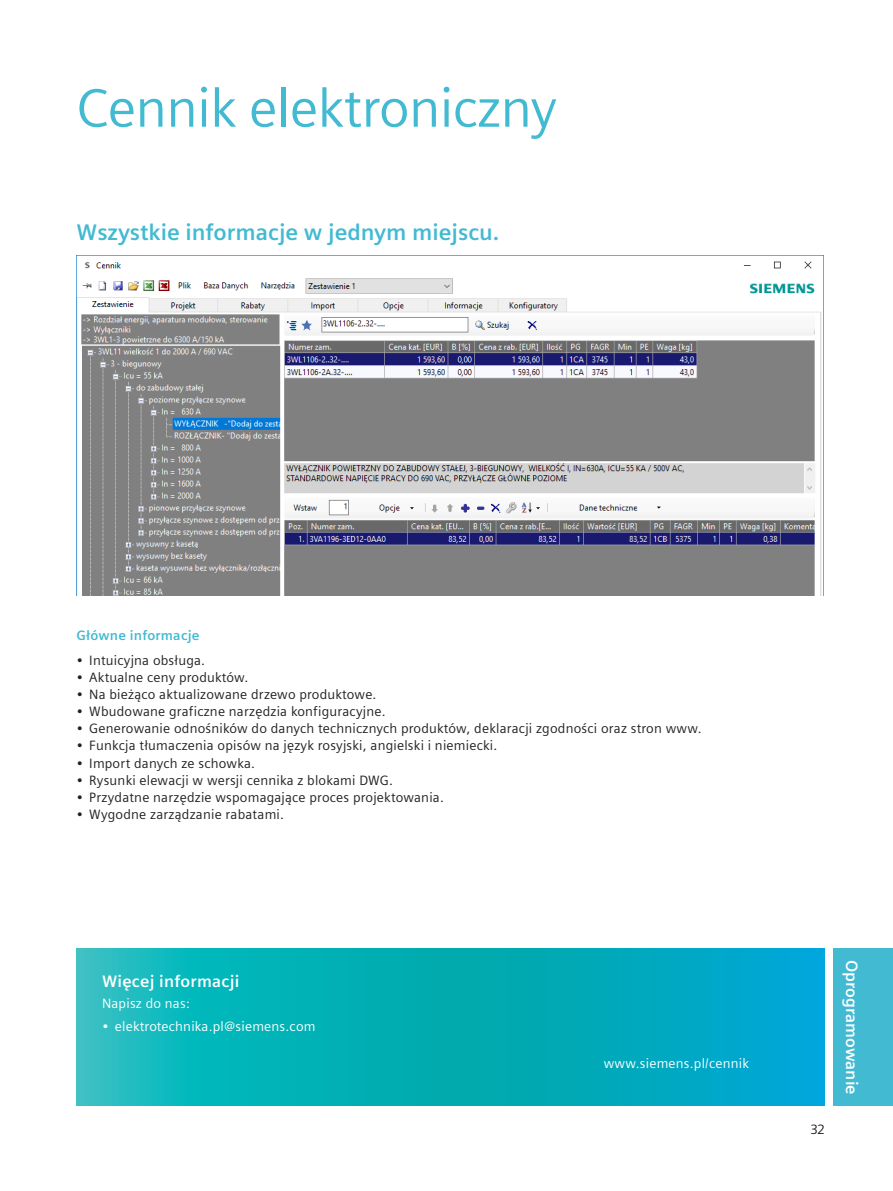
<style>
.page{position:relative;width:893px;height:1191px;background:#fff}
.page>*{position:absolute;margin:0;border:0;box-sizing:border-box;transform-origin:0 0}
._01__Headline__36pt{font:54px "Siemens Sans";letter-spacing:-.01em;color:#41bad2}
._02__Subhead_Intro{font:700 22.5px "Siemens Sans";color:#41bad2}
._06__Eye-catcher_11p{font:700 16.5px "Siemens Sans";letter-spacing:.005em;color:#fff}
.t1{font:13.5px "Siemens Sans";letter-spacing:.015em;color:#231f20}
._04__Enumerated__9pt{font:13.5px "Siemens Sans";letter-spacing:.015em;color:#fff}
._04__Body_text__9pt{font:700 13.5px "Siemens Sans";letter-spacing:.015em;color:#41bad2}
</style>
<div class="page">
<div style="left:833px;top:948px;width:60px;height:158px;background:#41bad2"></div>
<img style="left:77px;top:255px;width:746px;height:340px">
<svg style="left:77px;top:948px;width:748px;height:158px;background:#05aebc"></svg>
<p class="_01__Headline__36pt" style="left:77px;top:78px;width:482px">Cennik elektroniczny</p>
<p class="_02__Subhead_Intro" style="left:77px;top:220px;width:424px">Wszystkie informacje w jednym miejscu.</p>
<p class="_04__Body_text__9pt" style="left:77px;top:627px;width:124px">Główne informacje</p>
<p class="t1" style="left:77px;top:653px;width:130px">• Intuicyjna obsługa.</p>
<p class="t1" style="left:77px;top:670px;width:173px">• Aktualne ceny produktów.</p>
<p class="t1" style="left:77px;top:687px;width:301px">• Na bieżąco aktualizowane drzewo produktowe.</p>
<p class="t1" style="left:77px;top:704px;width:311px">• Wbudowane graficzne narzędzia konfiguracyjne.</p>
<p class="t1" style="left:77px;top:721px;width:627px">• Generowanie odnośników do danych technicznych produktów, deklaracji zgodności oraz stron www.</p>
<p class="t1" style="left:77px;top:738px;width:422px">• Funkcja tłumaczenia opisów na język rosyjski, angielski i niemiecki.</p>
<p class="t1" style="left:77px;top:755px;width:180px">• Import danych ze schowka.</p>
<p class="t1" style="left:77px;top:772px;width:318px">• Rysunki elewacji w wersji cennika z blokami DWG.</p>
<p class="t1" style="left:77px;top:789px;width:369px">• Przydatne narzędzie wspomagające proces projektowania.</p>
<p class="t1" style="left:77px;top:806px;width:209px">• Wygodne zarządzanie rabatami.</p>
<p class="_06__Eye-catcher_11p" style="left:102px;top:971px;width:139px">Więcej informacji</p>
<p class="_04__Enumerated__9pt" style="left:102px;top:995px;width:89px">Napisz do nas:</p>
<p class="_04__Enumerated__9pt" style="left:102px;top:1019px;width:215px">• elektrotechnika.pl@siemens.com</p>
<p class="_04__Enumerated__9pt" style="left:604px;top:1055px;width:147px">www.siemens.pl/cennik</p>
<p class="t1" style="left:811px;top:1121px;width:16px">32</p>
<p class="_06__Eye-catcher_11p" style="left:861px;top:960px;width:136px;rotate:90deg">Oprogramowanie</p>
</div>
